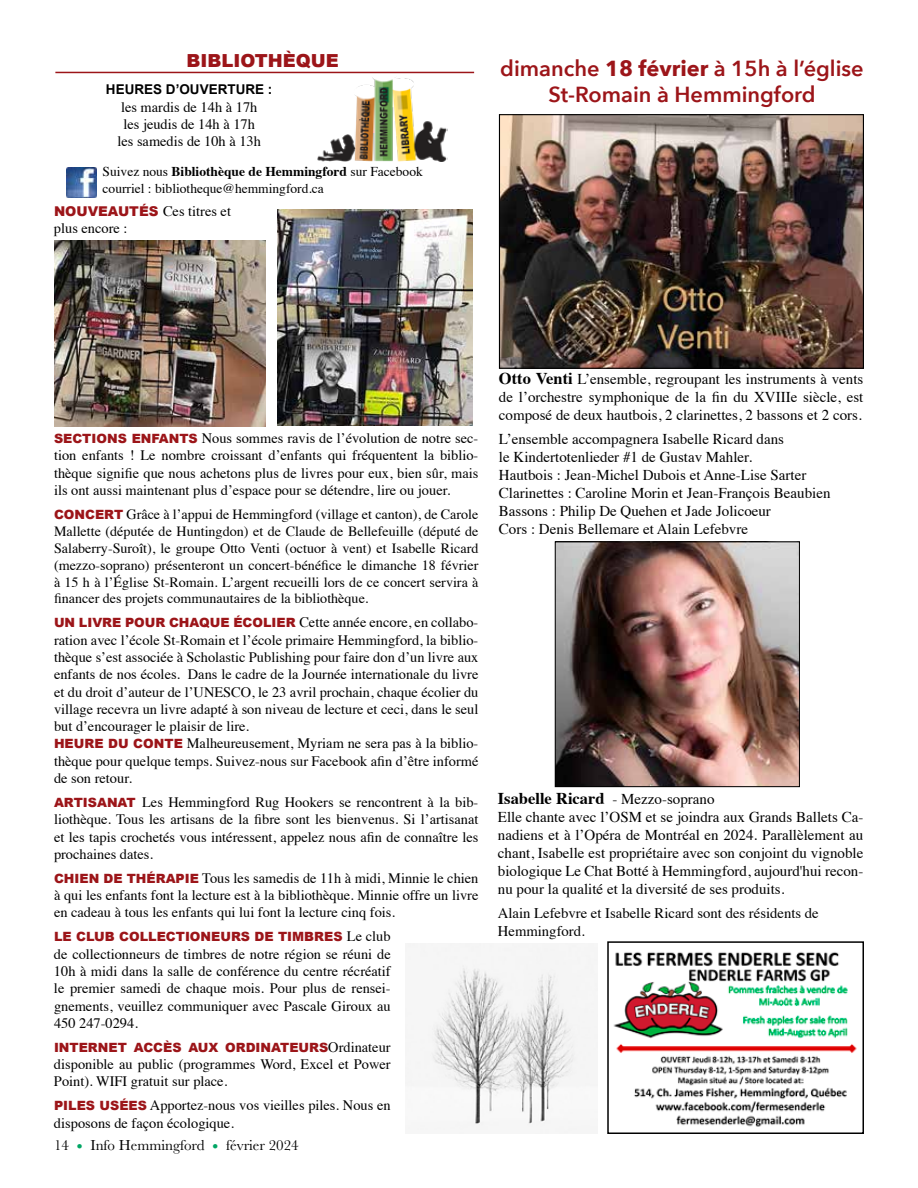
<style>
.page{position:relative;width:918px;height:1188px;background:#fff}
.page>*{position:absolute;margin:0;border:0;box-sizing:border-box;transform-origin:0 0}
.t1{font:600 21.75px/26.1px "Avenir Next";color:#9c1519;text-align:center}
.t2{font:900 18px "Arial";color:#9c1519}
.t3{font:700 16.5px "Times";color:#000}
.t4{font:15px/18px "Times";color:#000;text-align:justify}
.t5{font:15px "Baskerville";color:#000}
.t6{font:14.7px/17.7px "Times";color:#000}
.t7{font:14.4px/17.2px "Times";color:#000;text-align:justify}
.t8{font:14.1px/17px "Times";color:#000;text-align:justify}
.t9{font:13.5px/16.2px "Times";color:#000}
.t10{font:700 13.5px "Arial";color:#000}
.t11{font:900 12.75px "Arial";color:#9c1519}
.s1{font-weight:700}
.s2{font-family:"Arial";font-weight:900;font-size:13.5px;color:#9c1519}
.s3{font-family:"Arial";font-weight:900;font-size:12.75px;color:#9c1519}
.s4{font-family:"Times";font-weight:400;font-size:14.4px;color:#000}
.s5{font-size:18px;color:#00a664}
.s6{font-weight:700;font-size:16.5px}
.s7{font-weight:400;font-size:15px}
</style>
<div class="page">
<hr style="left:55px;top:72px;width:419px;height:1px;background:#9c1519">
<img style="left:317px;top:77px;width:131px;height:85px">
<img style="left:66px;top:167px;width:30px;height:30px">
<img style="left:277px;top:210px;width:195px;height:215px">
<img style="left:54px;top:241px;width:212px;height:185px">
<img style="left:501px;top:116px;width:361px;height:251px">
<div style="left:499px;top:114px;width:365px;height:255px;border:1px solid #000"></div>
<img style="left:557px;top:543px;width:241px;height:242px">
<div style="left:555px;top:541px;width:245px;height:246px;border:1px solid #000"></div>
<img style="left:613px;top:952px;width:244px;height:175px">
<div style="left:607px;top:941px;width:257px;height:193px;border:2px solid #000"></div>
<img style="left:405px;top:943px;width:193px;height:190px">
<p class="t2" style="left:186px;top:47px;width:154px">BIBLIOTHÈQUE</p>
<p class="t10" style="left:106px;top:81px;width:168px">HEURES D’OUVERTURE :</p>
<p class="t7" style="left:117px;top:97px;width:145px;text-align:center">les mardis de 14h à 17h les jeudis de 14h à 17h les samedis de 10h à 13h</p>
<p class="t9" style="left:103px;top:163px;width:322px">Suivez nous <span class="s1">Bibliothèque de Hemmingford</span> sur Facebook courriel : bibliotheque@hemmingford.ca</p>
<p class="t7" style="left:54px;top:201px;width:179px"><span class="s2">NOUVEAUTÉS</span> Ces titres et plus encore :</p>
<h1 class="t1" style="left:500px;top:55px;width:365px">dimanche <span class="s1">18 février</span> à 15h à l’église<br>St-Romain à Hemmingford</h1>
<p class="t7" style="left:54px;top:428px;width:426px"><span class="s3">SECTIONS ENFANTS</span> Nous sommes ravis de l’évolution de notre sec&shy;tion enfants ! Le nombre croissant d’enfants qui fréquentent la biblio&shy;thèque signifie que nous achetons plus de livres pour eux, bien sûr, mais ils ont aussi maintenant plus d’espace pour se détendre, lire ou jouer.</p>
<p class="t8" style="left:54px;top:504px;width:426px"><span class="s3">CONCERT</span> Grâce à l’appui de Hemmingford (village et canton), de Carole Mallette (députée de Huntingdon) et de Claude de Bellefeuille (député de Salaberry-Suroît), le groupe Otto Venti (octuor à vent) et Isabelle Ricard (mezzo-soprano) présenteront un concert-bénéfice le dimanche 18 février à 15 h à l’Église St-Romain. L’argent recueilli lors de ce concert servira à financer des projets communautaires de la bibliothèque.</p>
<p class="t7" style="left:54px;top:613px;width:426px;text-align:left"><span class="s3">UN LIVRE POUR CHAQUE ÉCOLIER</span> Cette année encore, en collabo&shy;ration avec l’école St-Romain et l’école primaire Hemmingford, la biblio&shy;thèque s’est associée à Scholastic Publishing pour faire don d’un livre aux enfants de nos écoles. Dans le cadre de la Journée internationale du livre et du droit d’auteur de l’UNESCO, le 23 avril prochain, chaque écolier du village recevra un livre adapté à son niveau de lecture et ceci, dans le seul but d’encourager le plaisir de lire.<br><span class="s3">HEURE DU CONTE</span> Malheureusement, Myriam ne sera pas à la biblio&shy;thèque pour quelque temps. Suivez-nous sur Facebook afin d’être informé de son retour.</p>
<p class="t7" style="left:54px;top:792px;width:426px"><span class="s3">ARTISANAT</span> Les Hemmingford Rug Hookers se rencontrent à la bib&shy;liothèque. Tous les artisans de la fibre sont les bienvenus. Si l’artisanat et les tapis crochetés vous intéressent, appelez nous afin de connaître les prochaines dates.</p>
<p class="t7" style="left:54px;top:868px;width:426px"><span class="s3">CHIEN DE THÉRAPIE</span> Tous les samedis de 11h à midi, Minnie le chien à qui les enfants font la lecture est à la bibliothèque. Minnie offre un livre en cadeau à tous les enfants qui lui font la lecture cinq fois.</p>
<p class="t11" style="left:54px;top:928px;width:338px">LE CLUB COLLECTIONEURS DE TIMBRES <span class="s4">Le club</span></p>
<p class="t7" style="left:54px;top:944px;width:338px">de collectionneurs de timbres de notre région se réuni de 10h à midi dans la salle de conférence du centre récréatif le premier samedi de chaque mois. Pour plus de rensei&shy;gnements, veuillez communiquer avec Pascale Giroux au 450 247-0294.</p>
<p class="t11" style="left:54px;top:1038px;width:338px">INTERNET ACCÈS AUX ORDINATEURS<span class="s4">Ordinateur</span></p>
<p class="t7" style="left:54px;top:1054px;width:338px">disponible au public (programmes Word, Excel et Power<br>Point). WIFI gratuit sur place.</p>
<p class="t7" style="left:54px;top:1096px;width:338px"><span class="s3">PILES USÉES</span> Apportez-nous vos vieilles piles. Nous en disposons de façon écologique.</p>
<p class="t5" style="left:54px;top:1136px;width:246px">14 <span class="s5">•</span> Info Hemmingford <span class="s5">•</span> février 2024</p>
<p class="t4" style="left:499px;top:368px;width:366px"><span class="s6">Otto Venti</span> L’ensemble, regroupant les instruments à vents de l’orchestre symphonique de la fin du XVIIIe siècle, est composé de deux hautbois, 2 clarinettes, 2 bassons et 2 cors.</p>
<p class="t4" style="left:499px;top:428px;width:333px;text-align:left">L’ensemble accompagnera Isabelle Ricard dans<br>le Kindertotenlieder #1 de Gustav Mahler.<br>Hautbois : Jean-Michel Dubois et Anne-Lise Sarter Clarinettes : Caroline Morin et Jean-François Beaubien Bassons : Philip De Quehen et Jade Jolicoeur<br>Cors : Denis Bellemare et Alain Lefebvre</p>
<p class="t3" style="left:498px;top:783px;width:218px">Isabelle Ricard <span class="s7">- Mezzo-soprano</span></p>
<p class="t4" style="left:498px;top:807px;width:367px">Elle chante avec l’OSM et se joindra aux Grands Ballets Ca&shy;nadiens et à l’Opéra de Montréal en 2024. Parallèlement au chant, Isabelle est propriétaire avec son conjoint du vignoble biologique Le Chat Botté à Hemmingford, aujourd'hui recon&shy;nu pour la qualité et la diversité de ses produits.</p>
<p class="t6" style="left:498px;top:903px;width:322px">Alain Lefebvre et Isabelle Ricard sont des résidents de<br>Hemmingford.</p>
</div>
